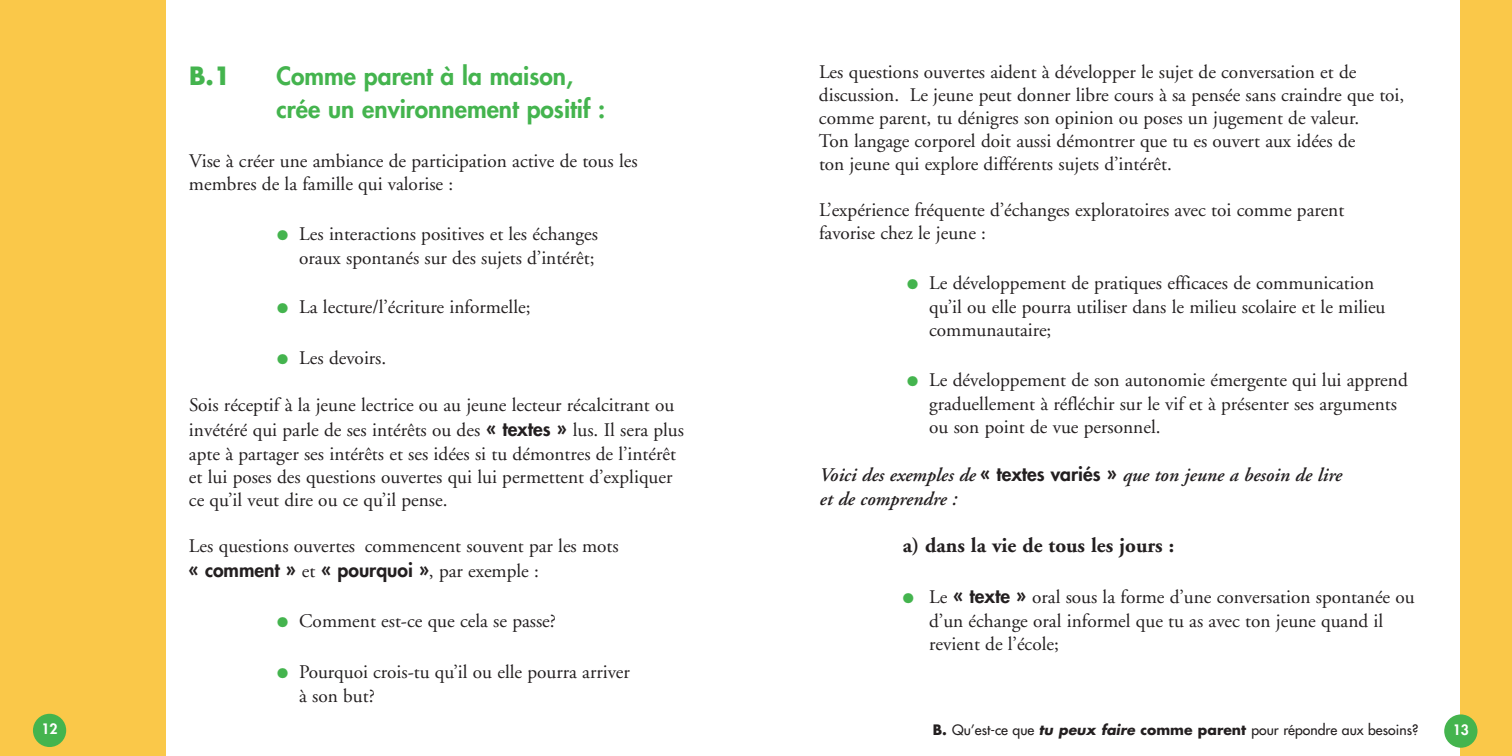
<style>
.page{position:relative;width:1512px;height:756px;background:#fff}
.page>*{position:absolute;margin:0;border:0;box-sizing:border-box;transform-origin:0 0}
.t1{font:800 24.5px/32.9px "Futura";color:#44b44e}
.t2{font:700 24.5px "Futura";color:#44b44e}
.t3{font:700 21px "Adobe Garamond";color:#231f20}
.t4{font:19.25px/23.1px "Adobe Garamond";color:#231f20}
.t5{font:italic 600 19.25px/23.3px "Adobe Garamond";color:#231f20}
.t6{font:800 19.25px "Futura";color:#231f20}
.t7{font:14px "Futura";color:#231f20}
.t8{font:800 14px "Futura";color:#fff}
.s1{color:#44b44e}
.s2{font-family:"Futura";font-weight:800}
.s3{font-family:"Adobe Garamond";font-weight:400}
.s4{font-family:"Futura";font-weight:800;font-style:normal}
.s5{font-weight:700}
.s6{font-weight:700;font-style:italic}
</style>
<div class="page">
<div style="left:0;top:0;width:166px;height:756px;background:#fac849"></div>
<div style="left:1460px;top:0;width:52px;height:756px;background:#fac849"></div>
<div style="left:1444px;top:714px;width:33px;height:34px;background:#44b44e;border-radius:50%"></div>
<div style="left:33px;top:714px;width:33px;height:33px;background:#44b44e;border-radius:50%"></div>
<p class="t2" style="left:189px;top:65px;width:43px">B.1</p>
<p class="t1" style="left:277px;top:62px;width:330px">Comme parent à la maison, crée un environnement positif :</p>
<p class="t4" style="left:189px;top:151px;width:450px">Vise à créer une ambiance de participation active de tous les membres de la famille qui valorise :</p>
<p class="t4" style="left:277px;top:223px;width:322px;line-height:23.8px;text-align:right"><span class="s1">●</span> Les interactions positives et les échanges oraux spontanés sur des sujets d’intérêt;</p>
<p class="t4" style="left:277px;top:297px;width:255px"><span class="s1">●</span> La lecture/l’écriture informelle;</p>
<p class="t4" style="left:277px;top:348px;width:111px"><span class="s1">●</span> Les devoirs.</p>
<p class="t4" style="left:189px;top:393px;width:497px;line-height:25.6px">Sois réceptif à la jeune lectrice ou au jeune lecteur récalcitrant ou invétéré qui parle de ses intérêts ou des <span class="s2">« textes »</span> lus. Il sera plus</p>
<p class="t4" style="left:189px;top:444px;width:489px">apte à partager ses intérêts et ses idées si tu démontres de l’intérêt et lui poses des questions ouvertes qui lui permettent d’expliquer ce qu’il veut dire ou ce qu’il pense.</p>
<p class="t4" style="left:189px;top:536px;width:431px">Les questions ouvertes commencent souvent par les mots</p>
<p class="t6" style="left:189px;top:561px;width:352px">« comment » <span class="s3">et</span> « pourquoi »<span class="s3">, par exemple :</span></p>
<p class="t4" style="left:277px;top:612px;width:280px"><span class="s1">●</span> Comment est-ce que cela se passe?</p>
<p class="t4" style="left:299px;top:662px;width:332px;line-height:23.8px;text-indent:-22px"><span class="s1">●</span> Pourquoi crois-tu qu’il ou elle pourra arriver à son but?</p>
<p class="t4" style="left:819px;top:62px;width:587px">Les questions ouvertes aident à développer le sujet de conversation et de discussion. Le jeune peut donner libre cours à sa pensée sans craindre que toi, comme parent, tu dénigres son opinion ou poses un jugement de valeur.<br>Ton langage corporel doit aussi démontrer que tu es ouvert aux idées de<br>ton jeune qui explore différents sujets d’intérêt.</p>
<p class="t4" style="left:819px;top:200px;width:527px">L’expérience fréquente d’échanges exploratoires avec toi comme parent favorise chez le jeune :</p>
<p class="t4" style="left:929px;top:273px;width:458px;text-indent:-22px"><span class="s1">●</span> Le développement de pratiques efficaces de communication qu’il ou elle pourra utiliser dans le milieu scolaire et le milieu communautaire;</p>
<p class="t4" style="left:929px;top:370px;width:480px;text-indent:-22px"><span class="s1">●</span> Le développement de son autonomie émergente qui lui apprend graduellement à réfléchir sur le vif et à présenter ses arguments ou son point de vue personnel.</p>
<p class="t5" style="left:819px;top:465px;width:524px">Voici des exemples de <span class="s4">« textes variés »</span> que ton jeune a besoin de lire et de comprendre :</p>
<p class="t3" style="left:903px;top:537px;width:273px">a) dans la vie de tous les jours :</p>
<p class="t4" style="left:929px;top:587px;width:487px;text-indent:-26px"><span class="s1">●</span> Le <span class="s2">« texte »</span> oral sous la forme d’une conversation spontanée ou d’un échange oral informel que tu as avec ton jeune quand il revient de l’école;</p>
<p class="t8" style="left:41px;top:723px;width:18px">12</p>
<p class="t7" style="left:933px;top:723px;width:487px"><span class="s5">B.</span> Qu’est-ce que <span class="s6">tu peux faire</span> <span class="s5">comme parent</span> pour répondre aux besoins?</p>
<p class="t8" style="left:1453px;top:723px;width:18px">13</p>
</div>
